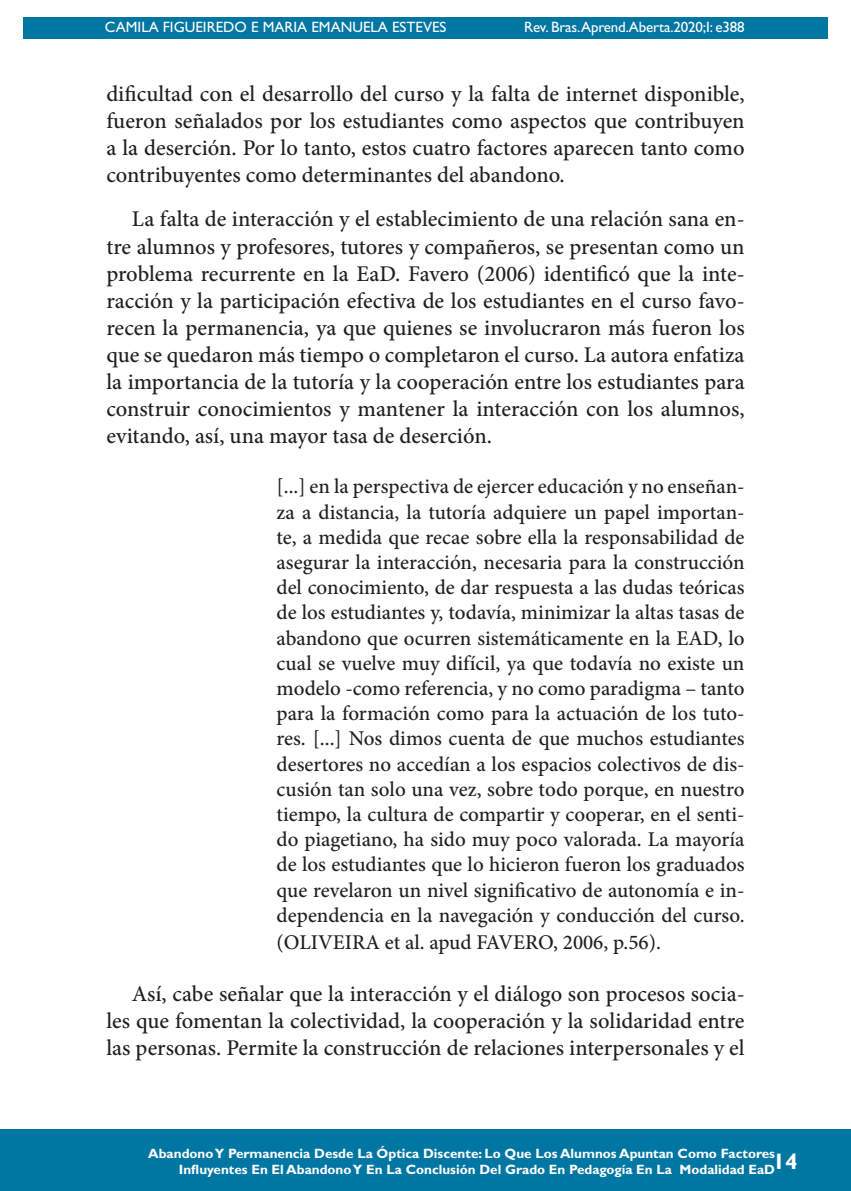
<style>
.page{position:relative;width:851px;height:1191px;background:#fff}
.page>*{position:absolute;margin:0;border:0;box-sizing:border-box;transform-origin:0 0}
.Texto_corrido{font:500 22.5px/27px "Minion Pro";color:#231f20;text-align:justify}
.t1{font:700 22.5px "Gill Sans Std";color:#fff}
.Citação{font:500 21px/25.3px "Minion Pro";color:#231f20;text-align:justify}
.t2{font:15px "Gill Sans Std";color:#fff}
.t3{font:700 13.5px/16.2px "Gill Sans Std";color:#fff;text-align:right}
</style>
<div class="page">
<hr style="left:104px;top:0;width:1px;height:467px;background:#0076a3">
<div style="left:23px;top:17px;width:804px;height:21px;background:#0076a3"></div>
<div style="left:0;top:1129px;width:850px;height:62px;background:#0076a3"></div>
<p class="t2" style="left:105px;top:18px;width:343px">CAMILA FIGUEIREDO E MARIA EMANUELA ESTEVES</p>
<p class="t2" style="left:524px;top:18px;width:222px">Rev. Bras.Aprend.Aberta.2020;I: e388</p>
<p class="Texto_corrido" style="left:106px;top:81px;width:639px">dificultad con el desarrollo del curso y la falta de internet disponible, fueron señalados por los estudiantes como aspectos que contribuyen a la deserción. Por lo tanto, estos cuatro factores aparecen tanto como contribuyentes como determinantes del abandono.</p>
<p class="Texto_corrido" style="left:106px;top:206px;width:639px;text-indent:26px">La falta de interacción y el establecimiento de una relación sana en&shy;tre alumnos y profesores, tutores y compañeros, se presentan como un problema recurrente en la EaD. Favero (2006) identificó que la inte&shy;racción y la participación efectiva de los estudiantes en el curso favo&shy;recen la permanencia, ya que quienes se involucraron más fueron los que se quedaron más tiempo o completaron el curso. La autora enfatiza la importancia de la tutoría y la cooperación entre los estudiantes para construir conocimientos y mantener la interacción con los alumnos, evitando, así, una mayor tasa de deserción.</p>
<p class="Citação" style="left:276px;top:474px;width:469px">[...] en la perspectiva de ejercer educación y no enseñan&shy;za a distancia, la tutoría adquiere un papel importan&shy;te, a medida que recae sobre ella la responsabilidad de asegurar la interacción, necesaria para la construcción del conocimiento, de dar respuesta a las dudas teóricas de los estudiantes y, todavía, minimizar la altas tasas de abandono que ocurren sistemáticamente en la EAD, lo cual se vuelve muy difícil, ya que todavía no existe un modelo -como referencia, y no como paradigma – tanto para la formación como para la actuación de los tuto&shy;res. [...] Nos dimos cuenta de que muchos estudiantes desertores no accedían a los espacios colectivos de dis&shy;cusión tan solo una vez, sobre todo porque, en nuestro tiempo, la cultura de compartir y cooperar, en el senti&shy;do piagetiano, ha sido muy poco valorada. La mayoría de los estudiantes que lo hicieron fueron los graduados que revelaron un nivel significativo de autonomía e in&shy;dependencia en la navegación y conducción del curso. (OLIVEIRA et al. apud FAVERO, 2006, p.56).</p>
<p class="Texto_corrido" style="left:106px;top:980px;width:639px;text-indent:26px">Así, cabe señalar que la interacción y el diálogo son procesos socia&shy;les que fomentan la colectividad, la cooperación y la solidaridad entre las personas. Permite la construcción de relaciones interpersonales y el</p>
<p class="t3" style="left:148px;top:1145px;width:628px">Abandono Y Permanencia Desde La Óptica Discente: Lo Que Los Alumnos Apuntan Como Factores<br>Influyentes En El Abandono Y En La Conclusión Del Grado En Pedagogía En La Modalidad EaD</p>
<p class="t1" style="left:772px;top:1148px;width:26px">14</p>
</div>
